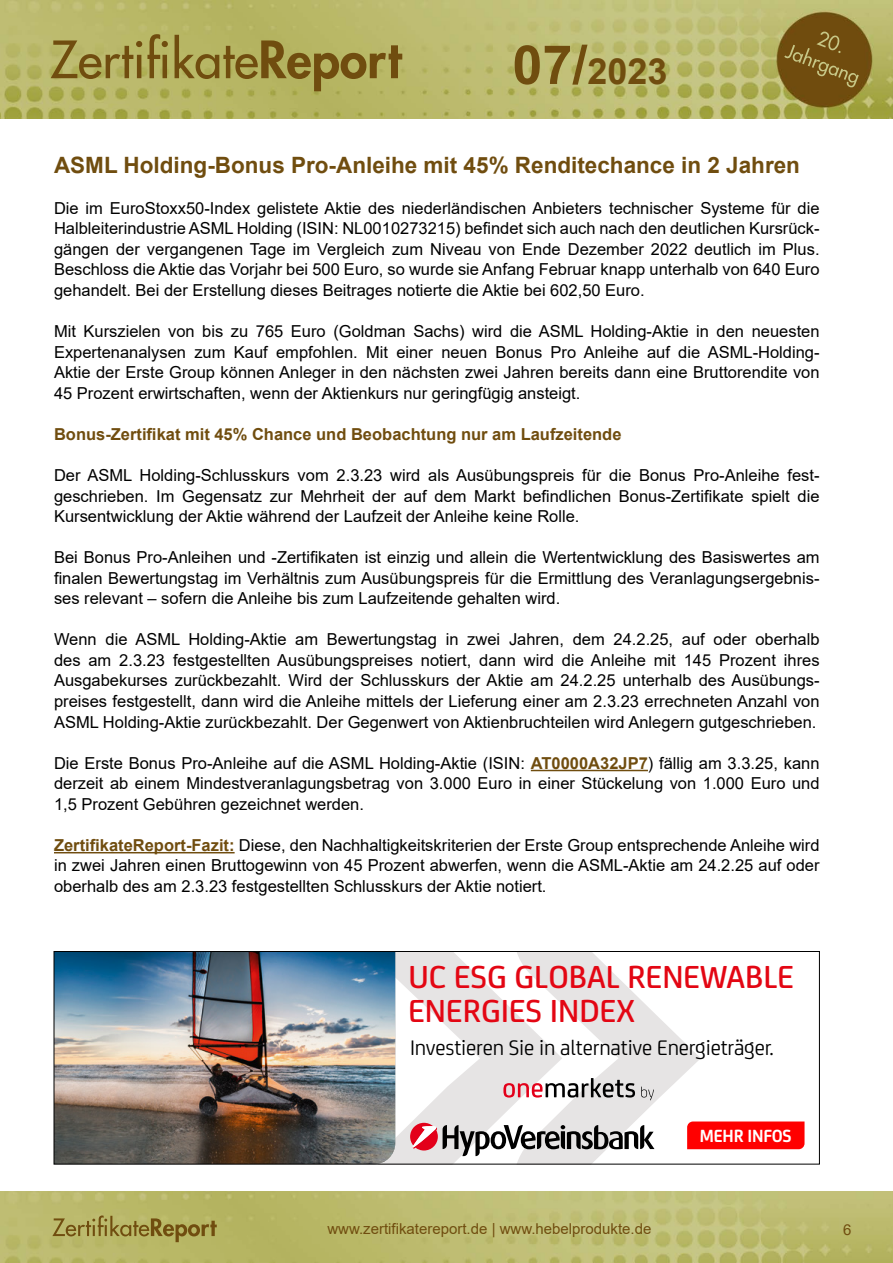
<style>
.page{position:relative;width:893px;height:1263px;background:#fff}
.page>*{position:absolute;margin:0;border:0;box-sizing:border-box;transform-origin:0 0}
.t1{font:700 36px "Arial";color:#704d0f}
.t2{font:500 34.05px/34px "Uni Credit";color:#e30613}
.t3{font:700 22.5px "Arial";color:#704d0f}
.t4{font:22.5px "Uni Credit";letter-spacing:-.01em;color:#000}
.t5{font:700 18.9px "Uni Credit";letter-spacing:-.01em;color:#fff;scale:.95 1}
.t6{font:16.5px/20.5px "Arial";color:#000;text-align:justify}
.t7{font:700 16.5px "Arial";color:#704d0f}
.t8{font:15px "Arial";color:#704d0f}
.s1{font-size:54px}
.s2{font-weight:700;color:#704d0f}
</style>
<div class="page">
<img style="left:0;top:1192px;width:893px;height:71px">
<img style="left:0;top:0;width:893px;height:119px">
<hr style="left:531px;top:770px;width:117px;height:1px;background:#704d0f">
<hr style="left:54px;top:852px;width:181px;height:1px;background:#704d0f">
<svg style="left:395px;top:953px;width:409px;height:209px"></svg>
<img style="left:56px;top:953px;width:339px;height:209px">
<div style="left:54px;top:951px;width:766px;height:213px;border:1px solid #000"></div>
<h1 class="t1" style="left:512px;top:46px;width:157px"><span class="s1">07/</span>2023</h1>
<h3 class="t3" style="left:54px;top:149px;width:747px">ASML Holding-Bonus Pro-Anleihe mit 45% Renditechance in 2 Jahren</h3>
<p class="t6" style="left:54px;top:198px;width:767px">Die im EuroStoxx50-Index gelistete Aktie des niederländischen Anbieters technischer Systeme für die Halbleiterindustrie ASML Holding (ISIN: NL0010273215) befindet sich auch nach den deutlichen Kursrück&shy;gängen der vergangenen Tage im Vergleich zum Niveau von Ende Dezember 2022 deutlich im Plus.<br>Beschloss die Aktie das Vorjahr bei 500 Euro, so wurde sie Anfang Februar knapp unterhalb von 640 Euro gehandelt. Bei der Erstellung dieses Beitrages notierte die Aktie bei 602,50 Euro.</p>
<p class="t6" style="left:54px;top:321px;width:767px">Mit Kurszielen von bis zu 765 Euro (Goldman Sachs) wird die ASML Holding-Aktie in den neuesten Expertenanalysen zum Kauf empfohlen. Mit einer neuen Bonus Pro Anleihe auf die ASML-Holding-Aktie der Erste Group können Anleger in den nächsten zwei Jahren bereits dann eine Bruttorendite von 45 Prozent erwirtschaften, wenn der Aktienkurs nur geringfügig ansteigt.</p>
<p class="t7" style="left:54px;top:422px;width:569px">Bonus-Zertifikat mit 45% Chance und Beobachtung nur am Laufzeitende</p>
<p class="t6" style="left:54px;top:465px;width:767px">Der ASML Holding-Schlusskurs vom 2.3.23 wird als Ausübungspreis für die Bonus Pro-Anleihe fest&shy;geschrieben. Im Gegensatz zur Mehrheit der auf dem Markt befindlichen Bonus-Zertifikate spielt die Kursentwicklung der Aktie während der Laufzeit der Anleihe keine Rolle.</p>
<p class="t6" style="left:54px;top:547px;width:767px">Bei Bonus Pro-Anleihen und -Zertifikaten ist einzig und allein die Wertentwicklung des Basiswertes am finalen Bewertungstag im Verhältnis zum Ausübungspreis für die Ermittlung des Veranlagungsergebnis&shy;ses relevant – sofern die Anleihe bis zum Laufzeitende gehalten wird.</p>
<p class="t6" style="left:54px;top:629px;width:767px">Wenn die ASML Holding-Aktie am Bewertungstag in zwei Jahren, dem 24.2.25, auf oder oberhalb des am 2.3.23 festgestellten Ausübungspreises notiert, dann wird die Anleihe mit 145 Prozent ihres Ausgabekurses zurückbezahlt. Wird der Schlusskurs der Aktie am 24.2.25 unterhalb des Ausübungs&shy;preises festgestellt, dann wird die Anleihe mittels der Lieferung einer am 2.3.23 errechneten Anzahl von ASML Holding-Aktie zurückbezahlt. Der Gegenwert von Aktienbruchteilen wird Anlegern gutgeschrieben.</p>
<p class="t6" style="left:54px;top:752px;width:767px">Die Erste Bonus Pro-Anleihe auf die ASML Holding-Aktie (ISIN: <span class="s2">AT0000A32JP7</span>) fällig am 3.3.25, kann derzeit ab einem Mindestveranlagungsbetrag von 3.000 Euro in einer Stückelung von 1.000 Euro und 1,5 Prozent Gebühren gezeichnet werden.</p>
<p class="t6" style="left:54px;top:835px;width:767px"><span class="s2">ZertifikateReport-Fazit:</span> Diese, den Nachhaltigkeitskriterien der Erste Group entsprechende Anleihe wird in zwei Jahren einen Bruttogewinn von 45 Prozent abwerfen, wenn die ASML-Aktie am 24.2.25 auf oder oberhalb des am 2.3.23 festgestellten Schlusskurs der Aktie notiert.</p>
<h2 class="t2" style="left:408px;top:958px;width:387px">UC ESG GLOBAL RENEWABLE<br>ENERGIES INDEX</h2>
<h3 class="t4" style="left:410px;top:1032px;width:365px">Investieren Sie in alternative Energieträger.</h3>
<p class="t5" style="left:700px;top:1122px;width:98px">MEHR INFOS</p>
<p class="t8" style="left:327px;top:1218px;width:326px">www.zertifikatereport.de | www.hebelprodukte.de</p>
<p class="t8" style="left:843px;top:1219px;width:10px">6</p>
</div>
